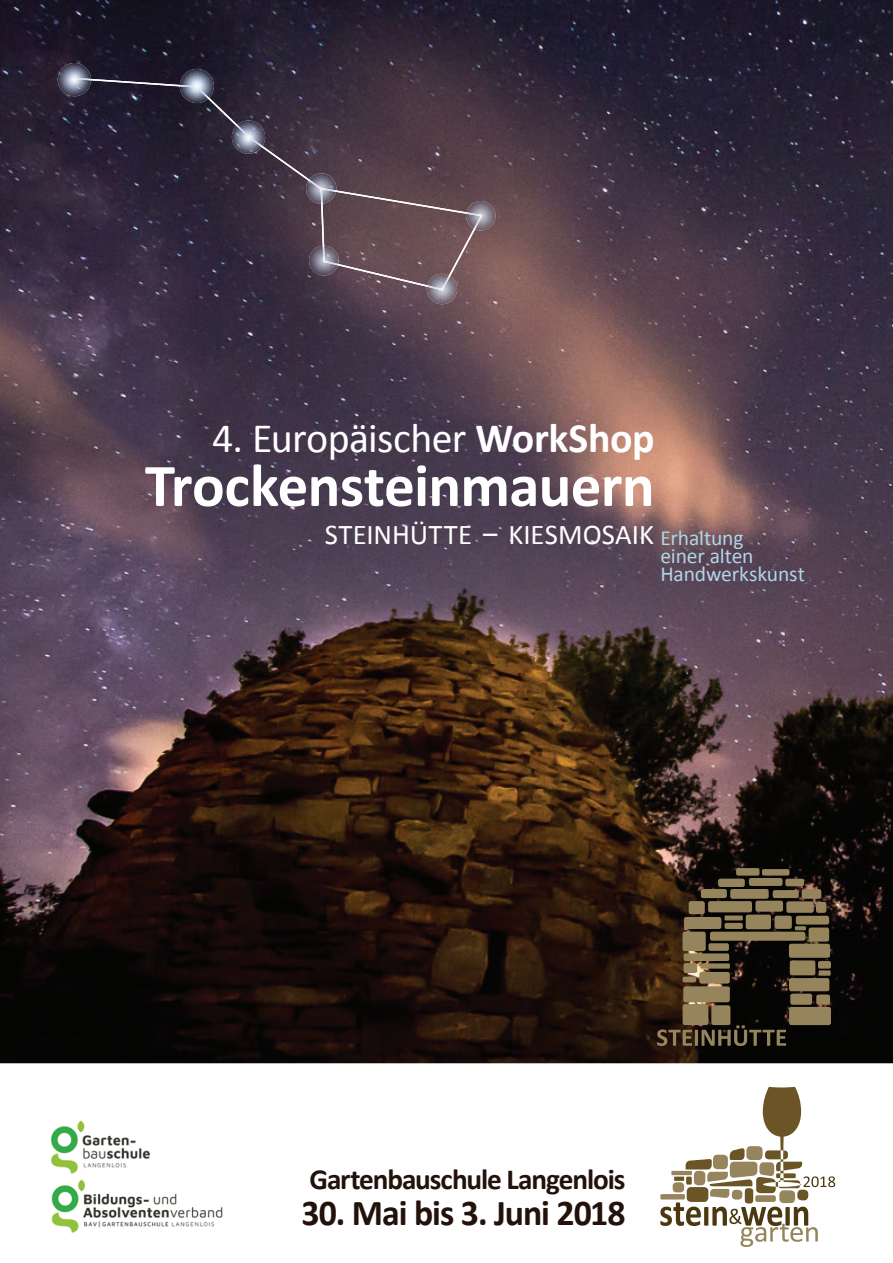
<style>
.page{position:relative;width:893px;height:1263px;background:#fff}
.page>*{position:absolute;margin:0;border:0;box-sizing:border-box;transform-origin:0 0}
.t1{font:700 61.05px "Calibri";color:#fff}
.t2{font:41.85px "Calibri";letter-spacing:-.015em;color:#fff}
.t3{font:700 36.6px "Calibri";letter-spacing:-.03em;color:#23120b}
.t4{font:700 29.25px "Calibri";color:#23120b}
.t5{font:28.65px "Calibri";color:#fff}
.t6{font:21.6px/18px "Calibri";letter-spacing:-.01em;color:#b1d4e8}
.s1{font-weight:700}
.s2{font-size:21.6px;color:#b1d4e8}
</style>
<div class="page">
<img style="left:0;top:0;width:893px;height:1063px">
<svg style="left:660px;top:1087px;width:175px;height:160px"></svg>
<img style="left:57px;top:63px;width:34px;height:33px">
<img style="left:180px;top:69px;width:35px;height:9px">
<svg style="left:72px;top:78px;width:410px;height:212px;background:#443746"></svg>
<img style="left:426px;top:274px;width:32px;height:30px">
<img style="left:442px;top:275px;width:8px;height:15px">
<img style="left:427px;top:285px;width:16px;height:5px">
<img style="left:465px;top:201px;width:31px;height:29px">
<img style="left:474px;top:216px;width:8px;height:13px">
<img style="left:466px;top:212px;width:16px;height:4px">
<svg style="left:657px;top:1025px;width:129px;height:21px;background:#3e3524"></svg>
<div style="left:683px;top:1004px;width:25px;height:21px;background:#96855c;border-radius:2px"></div>
<div style="left:711px;top:1005px;width:19px;height:20px;background:#96855c;border-radius:2px"></div>
<div style="left:683px;top:986px;width:47px;height:16px;background:#96855c;border-radius:2px"></div>
<div style="left:699px;top:972px;width:31px;height:11px;background:#96855c;border-radius:2px"></div>
<div style="left:683px;top:976px;width:13px;height:6px;background:#96855c;border-radius:2px"></div>
<div style="left:683px;top:963px;width:14px;height:10px;background:#96855c;border-radius:2px"></div>
<div style="left:700px;top:963px;width:30px;height:6px;background:#96855c"></div>
<div style="left:684px;top:953px;width:45px;height:8px;background:#96855c;border-radius:2px"></div>
<div style="left:683px;top:932px;width:23px;height:19px;background:#96855c;border-radius:2px"></div>
<div style="left:708px;top:943px;width:21px;height:8px;background:#96855c;border-radius:2px"></div>
<div style="left:710px;top:932px;width:95px;height:9px;background:#96855c;border-radius:2px"></div>
<div style="left:789px;top:944px;width:41px;height:14px;background:#96855c;border-radius:2px"></div>
<div style="left:809px;top:927px;width:20px;height:14px;background:#96855c;border-radius:2px"></div>
<div style="left:790px;top:960px;width:25px;height:15px;background:#96855c;border-radius:2px"></div>
<div style="left:818px;top:961px;width:13px;height:8px;background:#96855c;border-radius:2px"></div>
<div style="left:819px;top:970px;width:12px;height:6px;background:#96855c"></div>
<div style="left:789px;top:978px;width:40px;height:13px;background:#96855c;border-radius:2px"></div>
<div style="left:790px;top:994px;width:22px;height:11px;background:#96855c;border-radius:2px"></div>
<div style="left:816px;top:994px;width:14px;height:11px;background:#96855c;border-radius:2px"></div>
<div style="left:789px;top:1007px;width:42px;height:18px;background:#96855c;border-radius:2px"></div>
<div style="left:684px;top:917px;width:37px;height:12px;background:#96855c;border-radius:2px"></div>
<div style="left:725px;top:923px;width:18px;height:6px;background:#96855c;border-radius:2px"></div>
<div style="left:746px;top:915px;width:25px;height:14px;background:#96855c;border-radius:2px"></div>
<div style="left:774px;top:916px;width:18px;height:13px;background:#96855c;border-radius:2px"></div>
<svg style="left:795px;top:926px;width:11px;height:4px"></svg>
<div style="left:796px;top:916px;width:33px;height:8px;background:#96855c;border-radius:2px"></div>
<div style="left:725px;top:915px;width:18px;height:5px;background:#96855c"></div>
<div style="left:689px;top:901px;width:16px;height:13px;background:#96855c;border-radius:2px"></div>
<div style="left:708px;top:901px;width:44px;height:11px;background:#96855c;border-radius:2px"></div>
<div style="left:755px;top:901px;width:28px;height:11px;background:#96855c;border-radius:2px"></div>
<div style="left:786px;top:901px;width:28px;height:12px;background:#96855c;border-radius:2px"></div>
<div style="left:816px;top:902px;width:10px;height:11px;background:#96855c;border-radius:2px"></div>
<div style="left:701px;top:889px;width:26px;height:9px;background:#96855c;border-radius:2px"></div>
<div style="left:730px;top:889px;width:39px;height:10px;background:#96855c;border-radius:2px"></div>
<div style="left:773px;top:890px;width:26px;height:8px;background:#96855c;border-radius:2px"></div>
<div style="left:802px;top:889px;width:19px;height:10px;background:#96855c;border-radius:2px"></div>
<div style="left:718px;top:879px;width:27px;height:8px;background:#96855c;border-radius:2px"></div>
<div style="left:749px;top:878px;width:33px;height:8px;background:#96855c;border-radius:2px"></div>
<div style="left:785px;top:879px;width:19px;height:7px;background:#96855c;border-radius:2px"></div>
<div style="left:736px;top:868px;width:23px;height:8px;background:#96855c;border-radius:2px"></div>
<div style="left:762px;top:869px;width:27px;height:6px;background:#96855c;border-radius:2px"></div>
<img style="left:51px;top:1179px;width:172px;height:54px">
<img style="left:50px;top:1120px;width:101px;height:54px">
<h2 class="t2" style="left:212px;top:412px;width:444px">4. Europäischer <span class="s1">Workshop</span></h2>
<h1 class="t1" style="left:145px;top:447px;width:511px">trockensteinmauern</h1>
<p class="t5" style="left:325px;top:517px;width:420px">STEINHÜTTE – KIESmoSaIK <span class="s2">Erhaltung</span></p>
<p class="t6" style="left:660px;top:546px;width:146px">einer alten<br>Handwerkskunst</p>
<p class="t4" style="left:310px;top:1160px;width:318px">gartenbauschule langenlois</p>
<p class="t3" style="left:301px;top:1189px;width:326px">30. mai bis 3. Juni 2018</p>
</div>
